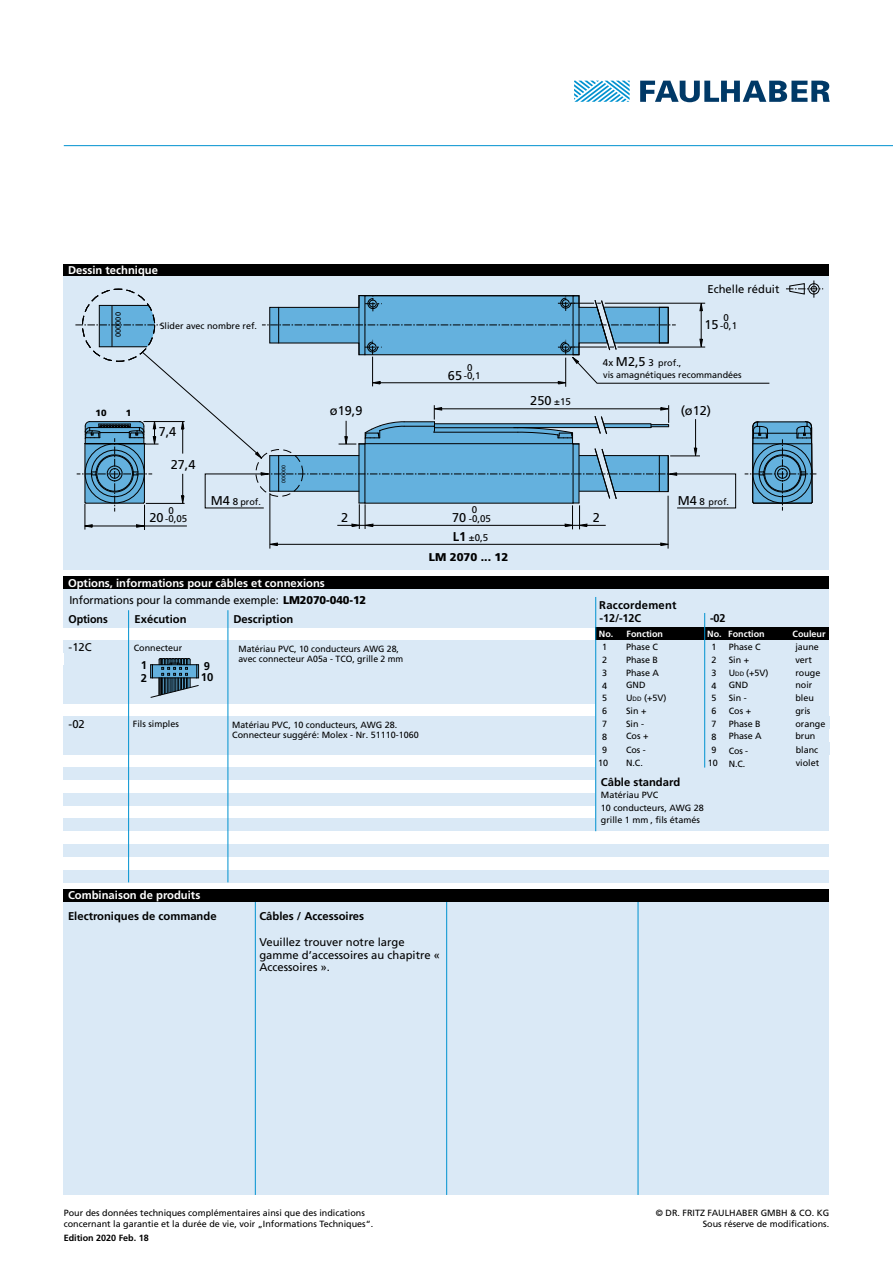
<style>
.page{position:relative;width:893px;height:1263px;background:#fff}
.page>*{position:absolute;margin:0;border:0;box-sizing:border-box;transform-origin:0 0}
.t1{font:12.75px "Frutiger LT";color:#000}
.t2{font:11.25px/12.8px "Frutiger LT";color:#000}
.t3{font:700 11.25px "Frutiger LT";color:#000}
.t4{font:700 11.25px "Frutiger LT";color:#fff}
.t5{font:700 11.25px "Frutiger LT";letter-spacing:.02em;color:#000}
.t6{font:900 11.25px "Frutiger LT";color:#000}
.t7{font:700 11.25px/12.8px "Frutiger LT";color:#000203}
.t8{font:9.75px "Frutiger LT";color:#000}
.t9{font:9px/12.8px "Frutiger LT";color:#000}
.t10{font:700 9px "Frutiger LT";color:#fff}
.t11{font:700 9px "Frutiger LT";color:#000}
.t12{font:900 9px "Frutiger LT";color:#000}
.t13{font:7.5px "Frutiger LT";color:#000}
.t14{font:5.25px "Frutiger LT";color:#000}
.s1{font-size:12.75px}
.s2{font-size:9.75px}
.s3{font-weight:700;font-size:12.75px}
.s4{font-weight:900}
.s5{font-weight:700}
.s6{font-size:6.3px}
</style>
<div class="page">
<div style="left:64px;top:901px;width:765px;height:294px;background:#dae9f6"></div>
<hr style="left:255px;top:901px;width:1px;height:294px;background:#0092d0">
<hr style="left:638px;top:901px;width:1px;height:294px;background:#0092d0">
<hr style="left:446px;top:901px;width:1px;height:294px;background:#0092d0">
<svg style="left:574px;top:81px;width:56px;height:21px"></svg>
<svg style="left:640px;top:81px;width:190px;height:21px"></svg>
<div style="left:64px;top:264px;width:765px;height:12px;background:#000"></div>
<div style="left:64px;top:889px;width:765px;height:12px;background:#000"></div>
<div style="left:64px;top:276px;width:765px;height:294px;background:#dae9f6"></div>
<div style="left:64px;top:576px;width:765px;height:13px;background:#000"></div>
<hr style="left:64px;top:145px;width:829px;height:1px;background:#0092d0">
<hr style="left:275px;top:544px;width:387px;height:1px;background:#000">
<hr style="left:270px;top:493px;width:1px;height:56px;background:#000">
<hr style="left:668px;top:496px;width:1px;height:53px;background:#000">
<svg style="left:660px;top:543px;width:9px;height:3px"></svg>
<svg style="left:269px;top:543px;width:9px;height:3px"></svg>
<svg style="left:75px;top:280px;width:748px;height:250px"></svg>
<div style="left:64px;top:642px;width:635px;height:36px;background:#dae9f6"></div>
<div style="left:64px;top:589px;width:765px;height:38px;background:#dae9f6"></div>
<div style="left:64px;top:640px;width:765px;height:13px;background:#dae9f6"></div>
<div style="left:64px;top:767px;width:765px;height:13px;background:#dae9f6"></div>
<div style="left:64px;top:793px;width:765px;height:13px;background:#dae9f6"></div>
<div style="left:64px;top:819px;width:765px;height:12px;background:#dae9f6"></div>
<div style="left:64px;top:677px;width:765px;height:27px;background:#dae9f6"></div>
<div style="left:64px;top:844px;width:765px;height:13px;background:#dae9f6"></div>
<div style="left:64px;top:716px;width:765px;height:32px;background:#dae9f6"></div>
<div style="left:64px;top:870px;width:765px;height:12px;background:#dae9f6"></div>
<div style="left:64px;top:742px;width:765px;height:13px;background:#dae9f6"></div>
<hr style="left:228px;top:610px;width:1px;height:272px;background:#0092d0">
<hr style="left:128px;top:610px;width:1px;height:272px;background:#0092d0">
<div style="left:595px;top:626px;width:234px;height:204px;background:#dae9f6"></div>
<div style="left:595px;top:627px;width:234px;height:13px;background:#000"></div>
<hr style="left:704px;top:613px;width:1px;height:154px;background:#0092d0">
<hr style="left:595px;top:597px;width:1px;height:234px;background:#0092d0">
<svg style="left:150px;top:658px;width:49px;height:40px"></svg>
<p class="t4" style="left:68px;top:264px;width:91px">Dessin technique</p>
<p class="t13" style="left:114px;top:337px;width:27px;rotate:-90deg">000000</p>
<p class="t9" style="left:160px;top:319px;width:99px">Slider avec nombre ref.</p>
<p class="t8" style="left:467px;top:362px;width:7px">0</p>
<p class="t8" style="left:448px;top:370px;width:34px"><span class="s1">65</span> -0,1</p>
<p class="t2" style="left:707px;top:282px;width:73px">Echelle réduit</p>
<h1 class="t1" style="left:603px;top:355px;width:52px"><span class="s2">4x</span> M2,5 <span class="s2">3</span></h1>
<p class="t9" style="left:658px;top:357px;width:25px">prof.,</p>
<p class="t8" style="left:723px;top:312px;width:7px">0</p>
<p class="t8" style="left:704px;top:320px;width:34px"><span class="s1">15</span> -0,1</p>
<p class="t9" style="left:603px;top:369px;width:140px">vis amagnétiques recommandées</p>
<h1 class="t1" style="left:530px;top:393px;width:42px">250 <span class="s2">±15</span></h1>
<p class="t12" style="left:96px;top:408px;width:13px">10</p>
<p class="t12" style="left:126px;top:408px;width:7px">1</p>
<h1 class="t1" style="left:681px;top:403px;width:32px">(ø12)</h1>
<h1 class="t1" style="left:330px;top:403px;width:34px">ø19,9</h1>
<h1 class="t1" style="left:159px;top:424px;width:19px">7,4</h1>
<h1 class="t1" style="left:171px;top:457px;width:26px">27,4</h1>
<p class="t8" style="left:169px;top:504px;width:7px">0</p>
<p class="t8" style="left:149px;top:513px;width:39px"><span class="s1">20</span> -0,05</p>
<h1 class="t1" style="left:211px;top:493px;width:29px">M4 <span class="s2">8</span></h1>
<p class="t9" style="left:240px;top:495px;width:22px">prof.</p>
<p class="t14" style="left:281px;top:482px;width:19px;rotate:-90deg">000000</p>
<p class="t4" style="left:68px;top:576px;width:258px">Options, informations pour câbles et connexions</p>
<p class="t8" style="left:472px;top:504px;width:7px">0</p>
<h1 class="t1" style="left:341px;top:510px;width:9px">2</h1>
<h1 class="t1" style="left:593px;top:510px;width:9px">2</h1>
<p class="t8" style="left:452px;top:513px;width:40px"><span class="s1">70</span> -0,05</p>
<p class="t8" style="left:453px;top:532px;width:37px"><span class="s3">L1</span> ±0,5</p>
<p class="t6" style="left:429px;top:551px;width:81px">LM 2070 ... 12</p>
<h1 class="t1" style="left:678px;top:493px;width:29px">M4 <span class="s2">8</span></h1>
<p class="t9" style="left:709px;top:495px;width:22px">prof.</p>
<p class="t2" style="left:69px;top:591px;width:299px;line-height:18.5px">Informations pour la commande exemple: <span class="s4">LM2070-040-12<br></span><span class="s5">Options</span></p>
<p class="t3" style="left:135px;top:612px;width:53px">Exécution</p>
<p class="t3" style="left:233px;top:612px;width:61px">Description</p>
<p class="t9" style="left:134px;top:642px;width:50px">Connecteur</p>
<p class="t2" style="left:69px;top:641px;width:25px">-12C</p>
<p class="t9" style="left:238px;top:643px;width:166px;line-height:10.5px">Matériau PVC, 10 conducteurs AWG 28, avec connecteur A05a - TCO, grille 2 mm</p>
<p class="t7" style="left:141px;top:659px;width:8px">1<br>2</p>
<p class="t7" style="left:204px;top:659px;width:8px">9</p>
<p class="t7" style="left:201px;top:671px;width:14px">10</p>
<p class="t2" style="left:69px;top:717px;width:18px">-02</p>
<p class="t9" style="left:133px;top:718px;width:48px">Fils simples</p>
<p class="t9" style="left:232px;top:719px;width:188px;line-height:10.8px">Matériau PVC, 10 conducteurs, AWG 28.<br>Connecteur suggéré: Molex - Nr. 51110-1060</p>
<p class="t5" style="left:599px;top:599px;width:79px">Raccordement</p>
<p class="t3" style="left:599px;top:611px;width:43px">-12/-12C</p>
<p class="t3" style="left:710px;top:611px;width:17px">-02</p>
<p class="t9" style="left:626px;top:641px;width:42px">Phase C<br>Phase B<br>Phase A<br>GND<br>U<span class="s6">DD</span> (+5V)<br>Sin +<br>Sin -<br>Cos +</p>
<p class="t9" style="left:729px;top:641px;width:41px">Phase C<br>Sin +<br>U<span class="s6">DD</span> (+5V)<br>GND<br>Sin -<br>Cos +<br>Phase B<br>Phase A</p>
<p class="t9" style="left:729px;top:744px;width:21px;line-height:13.2px">Cos -<br>N.C.</p>
<p class="t10" style="left:599px;top:628px;width:66px">No. Fonction</p>
<p class="t10" style="left:707px;top:628px;width:59px">No. Fonction</p>
<p class="t9" style="left:598px;top:641px;width:12px;text-align:center">1<br>2<br>3<br>4<br>5<br>6<br>7<br>8<br>9<br>10</p>
<p class="t9" style="left:708px;top:641px;width:12px;text-align:center">1<br>2<br>3<br>4<br>5<br>6<br>7<br>8<br>9<br>10</p>
<p class="t9" style="left:626px;top:743px;width:21px;line-height:13.2px">Cos -<br>N.C.</p>
<p class="t3" style="left:601px;top:775px;width:81px">Câble standard</p>
<p class="t9" style="left:601px;top:788px;width:105px">Matériau PVC<br>10 conducteurs, AWG 28 grille 1 mm , fils étamés</p>
<p class="t10" style="left:792px;top:628px;width:35px">Couleur</p>
<p class="t9" style="left:795px;top:641px;width:32px">jaune vert rouge noir bleu gris orange brun blanc violet</p>
<p class="t4" style="left:68px;top:889px;width:134px">Combinaison de produits</p>
<p class="t3" style="left:68px;top:909px;width:150px">Electroniques de commande</p>
<p class="t3" style="left:259px;top:909px;width:106px">Câbles / Accessoires</p>
<p class="t2" style="left:259px;top:936px;width:182px">Veuillez trouver notre large gamme d’accessoires au chapitre «<br>Accessoires ».</p>
<p class="t9" style="left:64px;top:1208px;width:311px;line-height:10.8px">Pour des données techniques complémentaires ainsi que des indications concernant la garantie et la durée de vie, voir „Informations Techniques“.</p>
<p class="t9" style="left:656px;top:1208px;width:175px;line-height:10.8px;text-align:right">© DR. FRITZ FAULHABER GMBH &amp; CO. KG<br>Sous réserve de modifications.</p>
<p class="t11" style="left:64px;top:1233px;width:87px">Edition 2020 Feb. 18</p>
</div>
